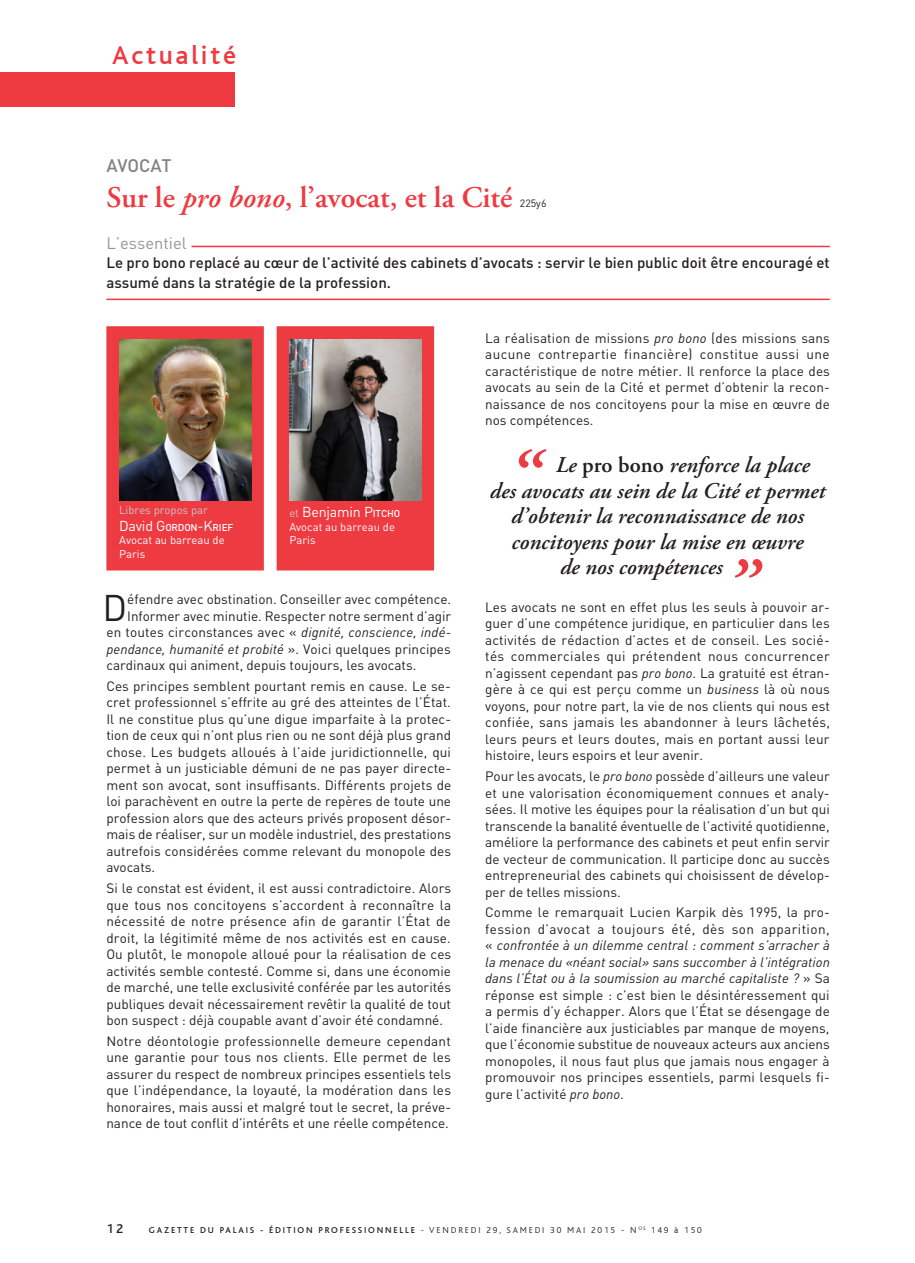
<style>
.page{position:relative;width:915px;height:1263px;background:#fff}
.page>*{position:absolute;margin:0;border:0;box-sizing:border-box;transform-origin:0 0}
.t1{font:italic 600 75px "Adobe Garamond Pro";color:#ee3a41}
.t2{font:36.6px "DIN";color:#231f20}
.t3{font:600 30px "Adobe Garamond Pro";color:#ee3a41}
.t4{font:500 27px "Bliss";letter-spacing:.1em;color:#ee3a41}
.t5{font:italic 600 22.5px "Adobe Garamond Pro";color:#231f20}
.t6{font:500 18px "DIN";letter-spacing:-.005em;color:#808285}
.t7{font:16.5px "DIN";color:#939598}
.t8{font:500 15px/19.5px "DIN";color:#231f20}
.t9{font:14.25px "DIN";letter-spacing:-.015em;color:#fff}
.t10{font:13.5px/16.5px "DIN";color:#231f20;text-align:justify}
.t11{font:italic 13.5px "DIN";letter-spacing:.005em;color:#231f20}
.t12{font:500 13.5px "Bliss";color:#231f20}
.t13{font:11.25px/13.5px "DIN";color:#fff}
.t14{font:11.25px "DIN";color:#c7c8ca}
.t15{font:10.5px "DIN";color:#231f20}
.t16{font:500 9.9px "DIN";letter-spacing:-.015em;color:#fff}
.t17{font:500 9px "Bliss";letter-spacing:.2em;color:#231f20}
.t18{font:300 9px "Bliss";letter-spacing:.2em;color:#231f20}
.s1{font-style:italic}
.s2{font-weight:400;font-size:14.25px}
.s3{font-size:11.25px;color:#c7c8ca}
.s4{font-weight:500;font-size:9.9px}
.s5{font-style:normal}
</style>
<div class="page">
<div style="left:0;top:72px;width:234px;height:34px;background:#ee3a41"></div>
<hr style="left:191px;top:246px;width:638px;height:1px;background:#ee3a41">
<hr style="left:106px;top:299px;width:723px;height:1px;background:#ee3a41">
<svg style="left:106px;top:326px;width:328px;height:244px;background:#ed4b52"></svg>
<img style="left:119px;top:339px;width:132px;height:161px">
<img style="left:289px;top:339px;width:132px;height:161px">
<h3 class="t4" style="left:112px;top:41px;width:125px">ACTUALITÉ</h3>
<h3 class="t6" style="left:106px;top:154px;width:67px">Avocat</h3>
<h3 class="t3" style="left:106px;top:180px;width:407px">Sur le <span class="s1">pro bono</span>, l’avocat, et la Cité</h3>
<p class="t15" style="left:519px;top:196px;width:28px">225y6</p>
<p class="t7" style="left:106px;top:233px;width:82px">L’essentiel</p>
<p class="t8" style="left:106px;top:253px;width:724px">Le pro bono replacé au cœur de l’activité des cabinets d’avocats : servir le bien public doit être encouragé et assumé dans la stratégie de la profession.</p>
<p class="t14" style="left:119px;top:502px;width:90px">Libres propos par</p>
<p class="t16" style="left:119px;top:521px;width:116px"><span class="s2">David G</span>ordon<span class="s2">-K</span>rief</p>
<p class="t13" style="left:119px;top:533px;width:107px">Avocat au barreau de<br>Paris</p>
<p class="t9" style="left:289px;top:503px;width:112px"><span class="s3">et</span> Benjamin P<span class="s4">itcho</span></p>
<p class="t13" style="left:289px;top:520px;width:107px">Avocat au barreau de<br>Paris</p>
<h2 class="t2" style="left:103px;top:584px;width:26px">D</h2>
<p class="t10" style="left:127px;top:591px;width:325px">éfendre avec obstination. Conseiller avec compétence.</p>
<p class="t10" style="left:127px;top:607px;width:325px">Informer avec minutie. Respecter notre serment d’agir</p>
<p class="t10" style="left:106px;top:624px;width:346px">en toutes circonstances avec « <span class="s1">dignité, conscience, indé-</span></p>
<p class="t11" style="left:106px;top:640px;width:346px">pendance, humanité et probité <span class="s5">». Voici quelques principes</span></p>
<p class="t10" style="left:106px;top:657px;width:311px">cardinaux qui animent, depuis toujours, les avocats.</p>
<p class="t10" style="left:106px;top:677px;width:346px">Ces principes semblent pourtant remis en cause. Le se&shy;cret professionnel s’effrite au gré des atteintes de l’État.<br>Il ne constitue plus qu’une digue imparfaite à la protec&shy;tion de ceux qui n’ont plus rien ou ne sont déjà plus grand chose. Les budgets alloués à l’aide juridictionnelle, qui permet à un justiciable démuni de ne pas payer directe&shy;ment son avocat, sont insuffisants. Différents projets de loi parachèvent en outre la perte de repères de toute une profession alors que des acteurs privés proposent désor&shy;mais de réaliser, sur un modèle industriel, des prestations autrefois considérées comme relevant du monopole des avocats.</p>
<p class="t10" style="left:106px;top:880px;width:346px">Si le constat est évident, il est aussi contradictoire. Alors que tous nos concitoyens s’accordent à reconnaître la nécessité de notre présence afin de garantir l’État de droit, la légitimité même de nos activités est en cause.<br>Ou plutôt, le monopole alloué pour la réalisation de ces activités semble contesté. Comme si, dans une économie de marché, une telle exclusivité conférée par les autorités publiques devait nécessairement revêtir la qualité de tout bon suspect : déjà coupable avant d’avoir été condamné.</p>
<p class="t10" style="left:106px;top:1032px;width:346px">Notre déontologie professionnelle demeure cependant une garantie pour tous nos clients. Elle permet de les assurer du respect de nombreux principes essentiels tels que l’indépendance, la loyauté, la modération dans les honoraires, mais aussi et malgré tout le secret, la préve&shy;nance de tout conflit d’intérêts et une réelle compétence.</p>
<p class="t10" style="left:485px;top:329px;width:346px">La réalisation de missions <span class="s1">pro bono</span> (des missions sans aucune contrepartie financière) constitue aussi une caractéristique de notre métier. Il renforce la place des avocats au sein de la Cité et permet d’obtenir la recon&shy;naissance de nos concitoyens pour la mise en œuvre de nos compétences.</p>
<h1 class="t1" style="left:505px;top:435px;width:34px">“</h1>
<h3 class="t5" style="left:555px;top:452px;width:256px">Le <span class="s5">pro bono</span> renforce la place</h3>
<h3 class="t5" style="left:489px;top:477px;width:337px">des avocats au sein de la Cité et permet</h3>
<h3 class="t5" style="left:511px;top:503px;width:294px">d’obtenir la reconnaissance de nos</h3>
<h3 class="t5" style="left:511px;top:528px;width:293px">concitoyens pour la mise en œuvre</h3>
<h3 class="t5" style="left:560px;top:554px;width:164px">de nos compétences</h3>
<p class="t10" style="left:485px;top:598px;width:346px">Les avocats ne sont en effet plus les seuls à pouvoir ar-</p>
<h1 class="t1" style="left:722px;top:544px;width:34px">”</h1>
<p class="t10" style="left:485px;top:615px;width:346px">guer d’une compétence juridique, en particulier dans les activités de rédaction d’actes et de conseil. Les socié&shy;tés commerciales qui prétendent nous concurrencer n’agissent cependant pas <span class="s1">pro bono</span>. La gratuité est étran&shy;gère à ce qui est perçu comme un <span class="s1">business</span> là où nous voyons, pour notre part, la vie de nos clients qui nous est confiée, sans jamais les abandonner à leurs lâchetés, leurs peurs et leurs doutes, mais en portant aussi leur histoire, leurs espoirs et leur avenir.</p>
<p class="t10" style="left:485px;top:768px;width:346px">Pour les avocats, le <span class="s1">pro bono</span> possède d’ailleurs une valeur et une valorisation économiquement connues et analy&shy;sées. Il motive les équipes pour la réalisation d’un but qui transcende la banalité éventuelle de l’activité quotidienne, améliore la performance des cabinets et peut enfin servir de vecteur de communication. Il participe donc au succès entrepreneurial des cabinets qui choisissent de dévelop&shy;per de telles missions.</p>
<p class="t10" style="left:485px;top:904px;width:346px">Comme le remarquait Lucien Karpik dès 1995, la pro&shy;fession d’avocat a toujours été, dès son apparition, « <span class="s1">confrontée à un dilemme central : comment s’arracher à la menace du «néant social» sans succomber à l’intégration dans l’État ou à la soumission au marché capitaliste ?</span> » Sa réponse est simple : c’est bien le désintéressement qui a permis d’y échapper. Alors que l’État se désengage de l’aide financière aux justiciables par manque de moyens, que l’économie substitue de nouveaux acteurs aux anciens monopoles, il nous faut plus que jamais nous engager à promouvoir nos principes essentiels, parmi lesquels fi&shy;gure l’activité <span class="s1">pro bono</span>.</p>
<p class="t12" style="left:106px;top:1222px;width:19px">12</p>
<p class="t18" style="left:650px;top:1225px;width:52px">149 À 150</p>
<p class="t17" style="left:149px;top:1225px;width:204px">GAZETTE DU PALAIS - ÉDITION PROFESSIONNELLE</p>
<p class="t18" style="left:421px;top:1225px;width:226px">- VENDREDI 29, SAMEDI 30 MAI 2015 - N <sup>OS</sup></p>
</div>
